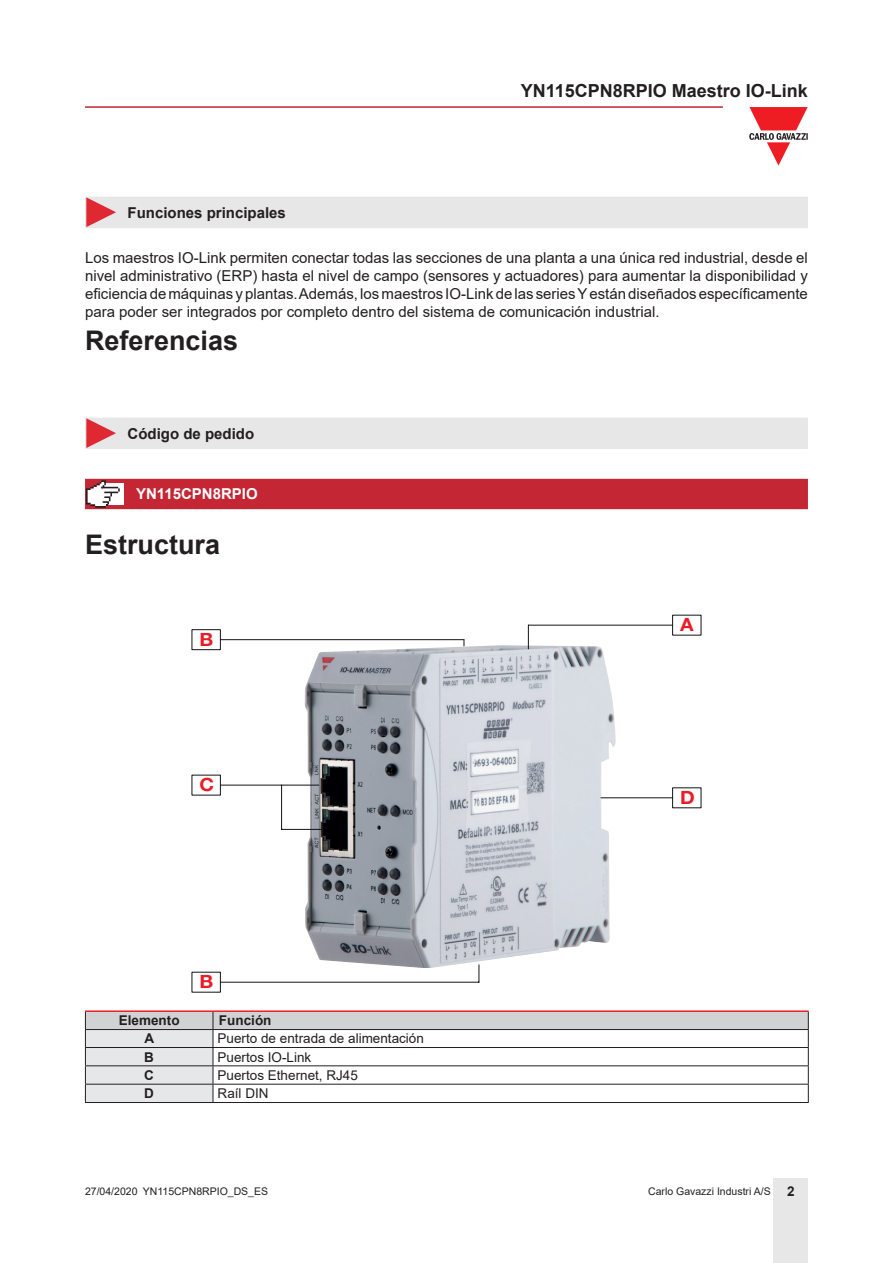
<style>
.page{position:relative;width:893px;height:1263px;background:#fff}
.page>*{position:absolute;margin:0;border:0;box-sizing:border-box;transform-origin:0 0}
.Titolo01-A{font:700 27px "Arial";color:#231f20}
.t1{font:700 18.3px "Helvetica Neue LT Std";color:#ea1c28;scale:1.08 1}
.t2{font:700 18px "Arial";color:#231f20}
.Testo{font:15px/18px "Arial";color:#231f20;text-align:justify}
.Titolo03{font:700 15px "Arial";color:#231f20}
.Titolo04{font:700 15px "Arial";color:#fff}
.TestoTabellaSx{font:13.5px "Arial";color:#231f20}
.TitoloTabellaFndGCen{font:700 13.5px "Arial";color:#231f20}
.TitoloTabellaSx{font:700 13.5px "Arial";color:#231f20}
.TestoTabellaFndGCen{font:700 13.5px "Arial";color:#231f20}
.t3{font:10.5px "Arial";color:#231f20}
.s1{font-weight:700;font-size:13.5px}
</style>
<div class="page">
<hr style="left:85px;top:106px;width:638px;height:2px;background:#c42633">
<div style="left:774px;top:1178px;width:34px;height:85px;background:#e7e7e8"></div>
<svg style="left:749px;top:107px;width:59px;height:59px"></svg>
<div style="left:85px;top:197px;width:723px;height:31px;background:#e7e7e8"></div>
<div style="left:85px;top:418px;width:723px;height:31px;background:#e7e7e8"></div>
<div style="left:85px;top:479px;width:723px;height:30px;background:#c42633"></div>
<img style="left:305px;top:645px;width:311px;height:323px">
<div style="left:192px;top:629px;width:29px;height:21px;border:1px solid #111416"></div>
<hr style="left:220px;top:639px;width:244px;height:1px;background:#111416">
<hr style="left:220px;top:785px;width:99px;height:1px;background:#111416">
<hr style="left:601px;top:797px;width:72px;height:1px;background:#111416">
<hr style="left:281px;top:785px;width:1px;height:44px;background:#111416">
<hr style="left:282px;top:829px;width:39px;height:1px;background:#111416">
<svg style="left:528px;top:626px;width:1px;height:23px"></svg>
<hr style="left:528px;top:625px;width:145px;height:1px;background:#111416">
<hr style="left:220px;top:982px;width:259px;height:1px;background:#111416">
<svg style="left:478px;top:965px;width:1px;height:17px"></svg>
<hr style="left:85px;top:1010px;width:128px;height:2px;background:#ee1d23">
<hr style="left:213px;top:1010px;width:596px;height:2px;background:#ee1d23">
<svg style="left:85px;top:1011px;width:724px;height:91px"></svg>
<hr style="left:85px;top:1102px;width:128px;height:1px;background:#231f20">
<hr style="left:213px;top:1102px;width:596px;height:1px;background:#231f20">
<p class="t2" style="left:521px;top:78px;width:289px">YN115CPN8RPIO Maestro IO-Link</p>
<p class="Titolo03" style="left:128px;top:202px;width:160px">Funciones principales</p>
<p class="Testo" style="left:85px;top:249px;width:724px">Los maestros IO-Link permiten conectar todas las secciones de una planta a una única red industrial, desde el nivel administrativo (ERP) hasta el nivel de campo (sensores y actuadores) para aumentar la disponibilidad y eficiencia de máquinas y plantas. Además, los maestros IO-Link de las series Y están diseñados específicamente para poder ser integrados por completo dentro del sistema de comunicación industrial.</p>
<p class="Titolo01-A" style="left:85px;top:321px;width:155px">Referencias</p>
<p class="Titolo03" style="left:128px;top:423px;width:128px">Código de pedido</p>
<p class="Titolo04" style="left:136px;top:484px;width:123px">YN115CPN8RPIO</p>
<p class="Titolo01-A" style="left:85px;top:526px;width:137px">Estructura</p>
<p class="t1" style="left:199px;top:628px;width:14px">B</p>
<p class="t1" style="left:199px;top:773px;width:15px">C</p>
<p class="t1" style="left:199px;top:970px;width:14px">B</p>
<p class="TitoloTabellaFndGCen" style="left:119px;top:1011px;width:62px">Elemento</p>
<p class="TitoloTabellaSx" style="left:219px;top:1011px;width:54px">Función</p>
<p class="TestoTabellaFndGCen" style="left:145px;top:1029px;width:11px">A</p>
<p class="TestoTabellaSx" style="left:218px;top:1029px;width:208px">Puerto de entrada de alimentación</p>
<p class="TestoTabellaFndGCen" style="left:144px;top:1047px;width:11px">B</p>
<p class="TestoTabellaSx" style="left:218px;top:1047px;width:95px">Puertos IO-Link</p>
<p class="TestoTabellaFndGCen" style="left:144px;top:1066px;width:11px">C</p>
<p class="TestoTabellaSx" style="left:218px;top:1066px;width:142px">Puertos Ethernet, RJ45</p>
<p class="TestoTabellaFndGCen" style="left:144px;top:1084px;width:11px">D</p>
<p class="TestoTabellaSx" style="left:218px;top:1084px;width:53px">Raíl DIN</p>
<p class="t3" style="left:85px;top:1183px;width:185px">27/04/2020 YN115CPN8RPIO_DS_ES</p>
<p class="t1" style="left:680px;top:613px;width:14px">A</p>
<p class="t1" style="left:680px;top:786px;width:15px">D</p>
<p class="t3" style="left:648px;top:1183px;width:148px">Carlo Gavazzi Industri A/S <span class="s1">2</span></p>
</div>
